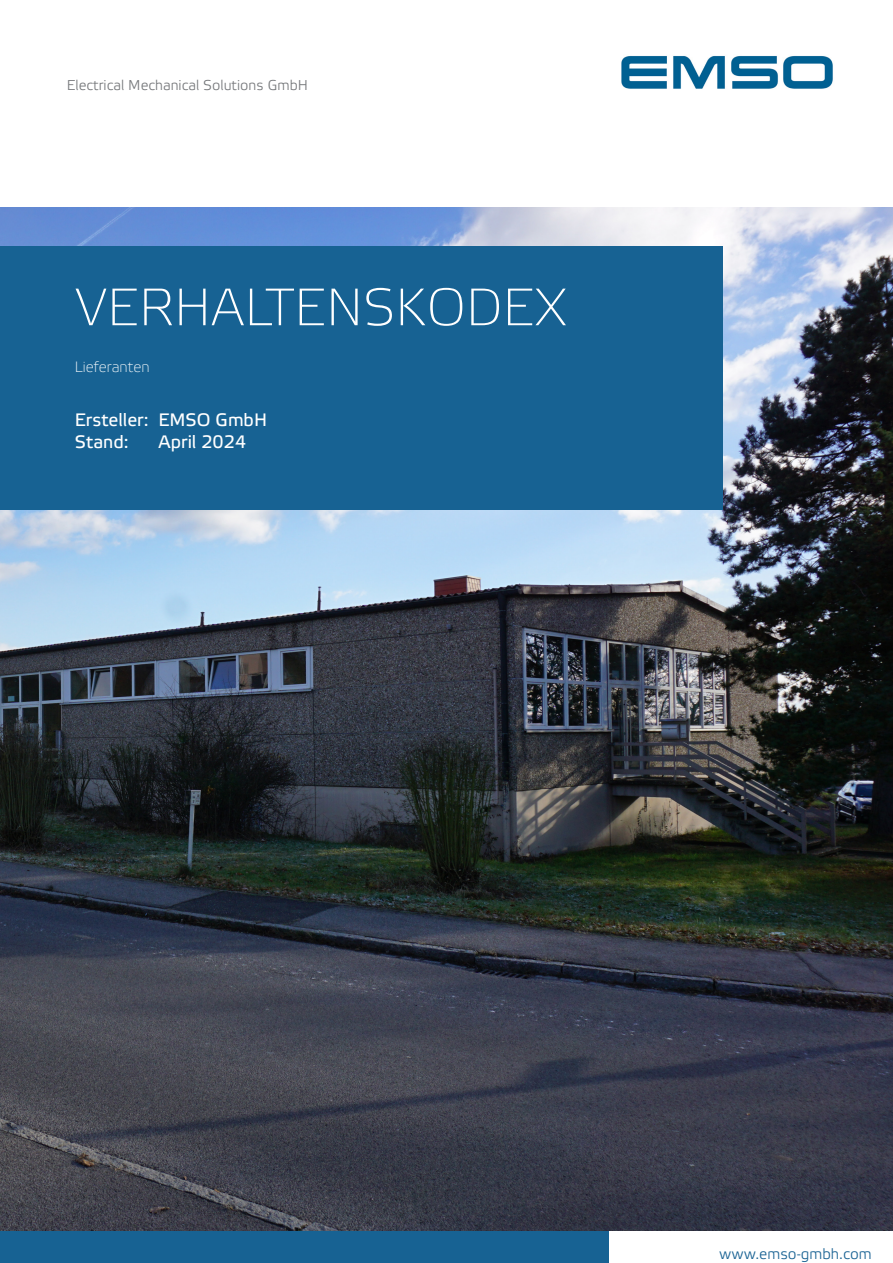
<style>
.page{position:relative;width:893px;height:1263px;background:#fff}
.page>*{position:absolute;margin:0;border:0;box-sizing:border-box;transform-origin:0 0}
.t1{font:100 52.5px "Etelka";color:#fff}
.t2{font:18px "Etelka Text";color:#fff}
.t3{font:300 15px "Etelka";color:#196293}
.t4{font:100 15px "Etelka";color:#fff}
.t5{font:300 14.25px "Etelka";color:#76787b}
</style>
<div class="page">
<img style="left:621px;top:56px;width:212px;height:33px">
<img style="left:0;top:208px;width:893px;height:1022px">
<div style="left:0;top:1231px;width:608px;height:32px;background:#176293"></div>
<div style="left:0;top:247px;width:723px;height:263px;background:#176293"></div>
<p class="t5" style="left:67px;top:77px;width:243px">Electrical Mechanical Solutions GmbH</p>
<p class="t1" style="left:75px;top:279px;width:493px">VERHALTENSKODEX</p>
<p class="t4" style="left:75px;top:359px;width:76px">Lieferanten</p>
<p class="t2" style="left:75px;top:409px;width:194px">Ersteller: EMSO GmbH</p>
<p class="t2" style="left:75px;top:430px;width:55px">Stand:</p>
<p class="t2" style="left:159px;top:430px;width:89px">April 2024</p>
<p class="t3" style="left:719px;top:1244px;width:154px">www.emso-gmbh.com</p>
</div>
